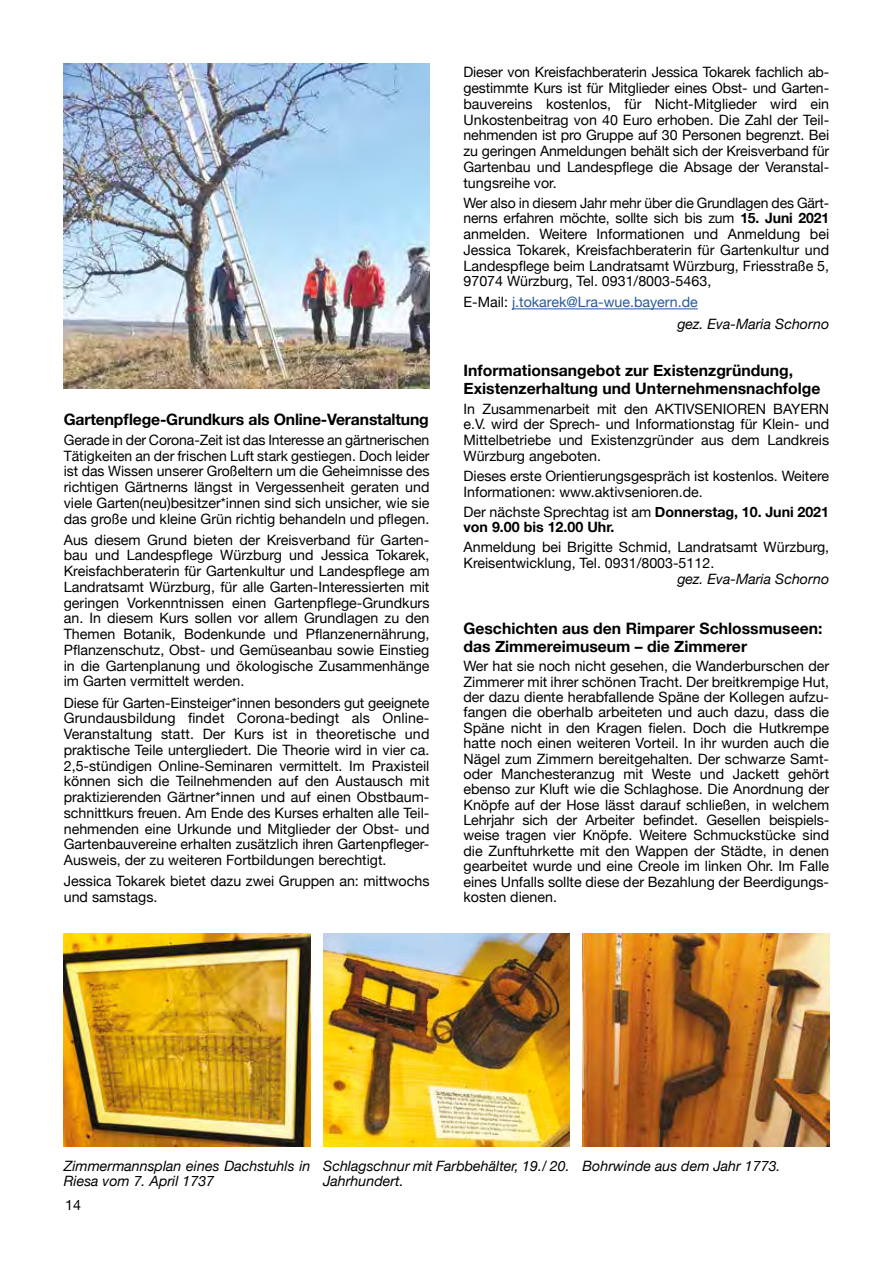
<style>
.page{position:relative;width:893px;height:1263px;background:#fff}
.page>*{position:absolute;margin:0;border:0;box-sizing:border-box;transform-origin:0 0}
.t1{font:700 15.75px/17.2px "Helvetica Neue";color:#000}
.t2{font:14.25px/15.8px "Helvetica Neue";color:#000;text-align:justify}
.t3{font:italic 14.25px/15.8px "Helvetica Neue";color:#000}
.t4{font:700 14.25px/15.8px "Helvetica Neue";color:#000}
.t5{font:14.25px/21px "Helvetica Neue";color:#275b9b}
.s1{font-weight:700}
.s2{color:#000}
.s3{font-style:italic;color:#000}
.s4{font-weight:400}
</style>
<div class="page">
<img style="left:64px;top:64px;width:365px;height:324px">
<hr style="left:512px;top:308px;width:186px;height:1px;background:#275b9b">
<img style="left:64px;top:934px;width:246px;height:212px">
<img style="left:323px;top:934px;width:247px;height:212px">
<img style="left:583px;top:934px;width:246px;height:212px">
<p class="t1" style="left:64px;top:411px;width:367px">Gartenpflege-Grundkurs als Online-Veranstaltung</p>
<p class="t2" style="left:64px;top:433px;width:367px">Gerade in der Corona-Zeit ist das Interesse an gärtnerischen Tätigkeiten an der frischen Luft stark gestiegen. Doch leider ist das Wissen unserer Großeltern um die Geheimnisse des richtigen Gärtnerns längst in Vergessenheit geraten und viele Garten(neu)besitzer*innen sind sich unsicher, wie sie das große und kleine Grün richtig behandeln und pflegen.</p>
<p class="t2" style="left:64px;top:533px;width:367px">Aus diesem Grund bieten der Kreisverband für Garten&shy;bau und Landespflege Würzburg und Jessica Tokarek, Kreisfachberaterin für Gartenkultur und Landespflege am Landratsamt Würzburg, für alle Garten-Interessierten mit geringen Vorkenntnissen einen Gartenpflege-Grundkurs an. In diesem Kurs sollen vor allem Grundlagen zu den Themen Botanik, Bodenkunde und Pflanzenernährung, Pflanzenschutz, Obst- und Gemüseanbau sowie Einstieg in die Gartenplanung und ökologische Zusammenhänge im Garten vermittelt werden.</p>
<p class="t2" style="left:64px;top:695px;width:367px">Diese für Garten-Einsteiger*innen besonders gut geeignete Grundausbildung findet Corona-bedingt als Online-Veranstaltung statt. Der Kurs ist in theoretische und praktische Teile untergliedert. Die Theorie wird in vier ca.<br>2,5-stündigen Online-Seminaren vermittelt. Im Praxisteil können sich die Teilnehmenden auf den Austausch mit praktizierenden Gärtner*innen und auf einen Obstbaum&shy;schnittkurs freuen. Am Ende des Kurses erhalten alle Teil&shy;nehmenden eine Urkunde und Mitglieder der Obst- und Gartenbauvereine erhalten zusätzlich ihren Gartenpfleger-Ausweis, der zu weiteren Fortbildungen berechtigt.</p>
<p class="t2" style="left:64px;top:874px;width:367px">Jessica Tokarek bietet dazu zwei Gruppen an: mittwochs und samstags.</p>
<p class="t2" style="left:463px;top:65px;width:367px">Dieser von Kreisfachberaterin Jessica Tokarek fachlich ab&shy;gestimmte Kurs ist für Mitglieder eines Obst- und Garten&shy;bauvereins kostenlos, für Nicht-Mitglieder wird ein Unkostenbeitrag von 40 Euro erhoben. Die Zahl der Teil&shy;nehmenden ist pro Gruppe auf 30 Personen begrenzt. Bei zu geringen Anmeldungen behält sich der Kreisverband für Gartenbau und Landespflege die Absage der Veranstal&shy;tungsreihe vor.</p>
<p class="t2" style="left:463px;top:195px;width:367px">Wer also in diesem Jahr mehr über die Grundlagen des Gärt&shy;nerns erfahren möchte, sollte sich bis zum <span class="s1">15. Juni 2021 </span>anmelden. Weitere Informationen und Anmeldung bei Jessica Tokarek, Kreisfachberaterin für Gartenkultur und Landespflege beim Landratsamt Würzburg, Friesstraße 5, 97074 Würzburg, Tel. 0931/8003-5463,</p>
<p class="t5" style="left:677px;top:293px;width:153px;text-indent:-214px"><span class="s2">E-Mail:</span> j.tokarek@Lra-wue.bayern.de<br><span class="s3">gez. Eva-Maria Schorno</span></p>
<p class="t1" style="left:463px;top:363px;width:358px">Informationsangebot zur Existenzgründung,<br>Existenzerhaltung und Unternehmensnachfolge</p>
<p class="t2" style="left:463px;top:401px;width:367px">In Zusammenarbeit mit den AKTIVSENIOREN BAYERN e.V. wird der Sprech- und Informationstag für Klein- und Mittelbetriebe und Existenzgründer aus dem Landkreis Würzburg angeboten.</p>
<p class="t2" style="left:463px;top:469px;width:367px">Dieses erste Orientierungsgespräch ist kostenlos. Weitere<br>Informationen: www.aktivsenioren.de.</p>
<p class="t4" style="left:463px;top:504px;width:367px"><span class="s4">Der nächste Sprechtag ist am</span> Donnerstag, 10. Juni 2021 von 9.00 bis 12.00 Uhr.</p>
<p class="t2" style="left:463px;top:540px;width:367px">Anmeldung bei Brigitte Schmid, Landratsamt Würzburg,<br>Kreisentwicklung, Tel. 0931/8003-5112.</p>
<p class="t3" style="left:677px;top:572px;width:153px">gez. Eva-Maria Schorno</p>
<p class="t1" style="left:463px;top:620px;width:361px">Geschichten aus den Rimparer Schlossmuseen: das Zimmereimuseum – die Zimmerer</p>
<p class="t2" style="left:463px;top:659px;width:367px">Wer hat sie noch nicht gesehen, die Wanderburschen der Zimmerer mit ihrer schönen Tracht. Der breitkrempige Hut, der dazu diente herabfallende Späne der Kollegen aufzu&shy;fangen die oberhalb arbeiteten und auch dazu, dass die Späne nicht in den Kragen fielen. Doch die Hutkrempe hatte noch einen weiteren Vorteil. In ihr wurden auch die Nägel zum Zimmern bereitgehalten. Der schwarze Samt&shy;oder Manchesteranzug mit Weste und Jackett gehört ebenso zur Kluft wie die Schlaghose. Die Anordnung der Knöpfe auf der Hose lässt darauf schließen, in welchem Lehrjahr sich der Arbeiter befindet. Gesellen beispiels&shy;weise tragen vier Knöpfe. Weitere Schmuckstücke sind die Zunftuhrkette mit den Wappen der Städte, in denen gearbeitet wurde und eine Creole im linken Ohr. Im Falle eines Unfalls sollte diese der Bezahlung der Beerdigungs&shy;kosten dienen.</p>
<p class="t3" style="left:64px;top:1158px;width:248px">Zimmermannsplan eines Dachstuhls in<br>Riesa vom 7. April 1737</p>
<p class="t3" style="left:323px;top:1158px;width:248px">Schlagschnur mit Farbbehälter, 19./ 20.<br>Jahrhundert.</p>
<p class="t3" style="left:583px;top:1158px;width:199px">Bohrwinde aus dem Jahr 1773.</p>
<p class="t2" style="left:65px;top:1197px;width:17px">14</p>
</div>
